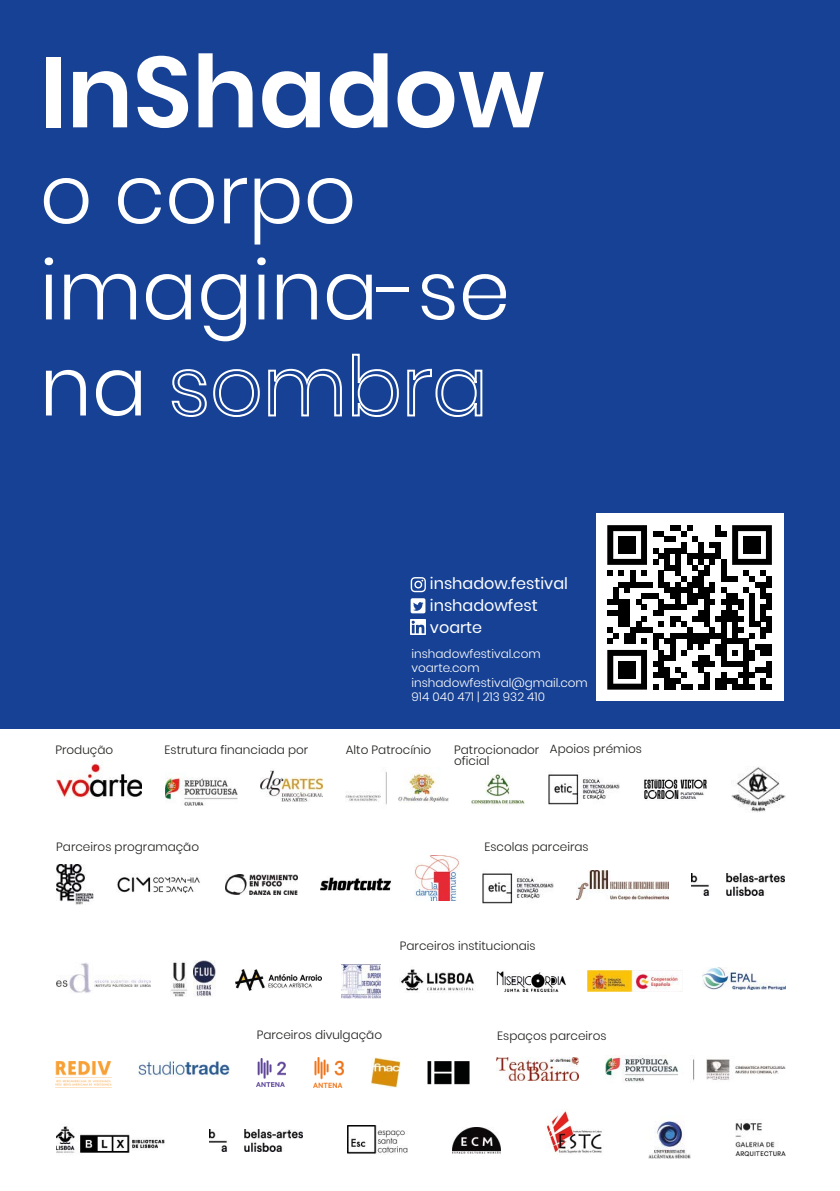
<style>
.page{position:relative;width:840px;height:1191px;background:#fff}
.page>*{position:absolute;margin:0;border:0;box-sizing:border-box;transform-origin:0 0}
.t1{font:600 100px "Poppins";color:#fff}
.t2{font:300 82px/96px "Poppins";color:#fff}
.t3{font:16px/22px "Poppins";color:#fff}
.t4{font:300 12px/11.6px "Poppins";color:#1e1e1c}
.t5{font:300 12px/14px "Poppins";color:#fff}
</style>
<div class="page">
<div style="left:0;top:0;width:839px;height:729px;background:#164194"></div>
<svg style="left:171px;top:369px;width:89px;height:48px"></svg>
<svg style="left:268px;top:368px;width:74px;height:49px"></svg>
<svg style="left:352px;top:353px;width:47px;height:64px"></svg>
<svg style="left:407px;top:368px;width:76px;height:49px"></svg>
<div style="left:595px;top:514px;width:187px;height:187px;background:#fff"></div>
<svg style="left:607px;top:525px;width:164px;height:164px"></svg>
<div style="left:618px;top:536px;width:17px;height:17px;background:#000"></div>
<div style="left:743px;top:536px;width:17px;height:17px;background:#000"></div>
<div style="left:618px;top:661px;width:17px;height:17px;background:#000"></div>
<img style="left:410px;top:619px;width:15px;height:15px">
<svg style="left:410px;top:577px;width:15px;height:15px"></svg>
<svg style="left:410px;top:598px;width:15px;height:15px"></svg>
<img style="left:56px;top:762px;width:86px;height:36px">
<img style="left:165px;top:772px;width:72px;height:34px">
<img style="left:471px;top:772px;width:53px;height:33px">
<img style="left:170px;top:960px;width:46px;height:36px">
<img style="left:576px;top:870px;width:92px;height:29px">
<img style="left:57px;top:963px;width:93px;height:30px">
<img style="left:345px;top:772px;width:103px;height:33px">
<img style="left:731px;top:767px;width:53px;height:45px">
<img style="left:399px;top:969px;width:76px;height:23px">
<img style="left:702px;top:967px;width:83px;height:22px">
<img style="left:55px;top:1061px;width:56px;height:25px">
<img style="left:138px;top:1060px;width:91px;height:16px">
<img style="left:56px;top:1126px;width:108px;height:27px">
<img style="left:605px;top:1055px;width:180px;height:27px">
<img style="left:452px;top:1127px;width:48px;height:26px">
<img style="left:347px;top:1125px;width:60px;height:29px">
<img style="left:209px;top:1129px;width:93px;height:22px">
<img style="left:691px;top:874px;width:92px;height:21px">
<img style="left:735px;top:1122px;width:50px;height:35px">
<img style="left:496px;top:1057px;width:81px;height:23px">
<img style="left:256px;top:1058px;width:30px;height:29px">
<img style="left:313px;top:1057px;width:31px;height:30px">
<img style="left:427px;top:1061px;width:42px;height:24px">
<img style="left:371px;top:1057px;width:29px;height:30px">
<img style="left:648px;top:1121px;width:42px;height:38px">
<img style="left:260px;top:770px;width:62px;height:32px">
<img style="left:587px;top:970px;width:93px;height:21px">
<img style="left:57px;top:864px;width:37px;height:40px">
<img style="left:117px;top:877px;width:83px;height:16px">
<img style="left:225px;top:874px;width:72px;height:20px">
<img style="left:235px;top:969px;width:87px;height:22px">
<img style="left:341px;top:964px;width:39px;height:34px">
<img style="left:320px;top:877px;width:71px;height:14px">
<img style="left:414px;top:855px;width:45px;height:45px">
<img style="left:496px;top:971px;width:70px;height:22px">
<img style="left:548px;top:774px;width:70px;height:31px">
<img style="left:545px;top:1111px;width:57px;height:43px">
<img style="left:644px;top:779px;width:63px;height:21px">
<img style="left:482px;top:873px;width:71px;height:31px">
<h1 class="t1" style="left:40px;top:34px;width:506px">InShadow</h1>
<h2 class="t2" style="left:40px;top:147px;width:471px">o corpo imagina-se na</h2>
<h3 class="t3" style="left:429px;top:572px;width:139px">inshadow.festival inshadowfest voarte</h3>
<p class="t5" style="left:411px;top:647px;width:178px">inshadowfestival.com voarte.com inshadowfestival@gmail.com<br>914 040 471 | 213 932 410</p>
<p class="t4" style="left:55px;top:744px;width:59px">Produção</p>
<p class="t4" style="left:164px;top:744px;width:145px">Estrutura financiada por</p>
<p class="t4" style="left:346px;top:744px;width:87px">Alto Patrocínio</p>
<p class="t4" style="left:454px;top:744px;width:87px">Patrocionador oficial</p>
<p class="t4" style="left:549px;top:743px;width:93px">Apoios prémios</p>
<p class="t4" style="left:56px;top:841px;width:144px">Parceiros programação</p>
<p class="t4" style="left:484px;top:840px;width:106px">Escolas parceiras</p>
<p class="t4" style="left:399px;top:939px;width:137px">Parceiros institucionais</p>
<p class="t4" style="left:256px;top:1029px;width:127px">Parceiros divulgação</p>
<p class="t4" style="left:497px;top:1029px;width:111px">Espaços parceiros</p>
</div>
